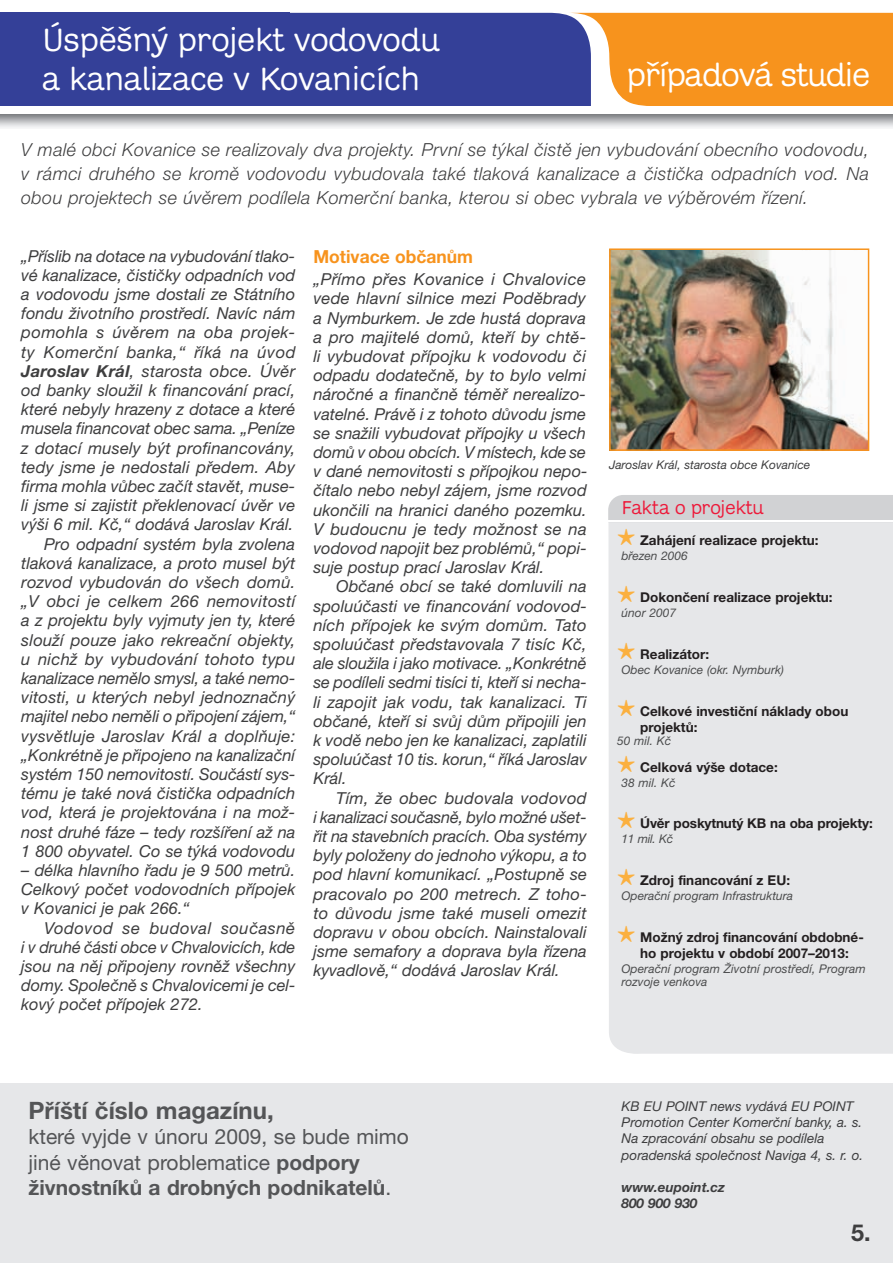
<style>
.page{position:relative;width:893px;height:1263px;background:#fff}
.page>*{position:absolute;margin:0;border:0;box-sizing:border-box;transform-origin:0 0}
.t1{font:33px/39.6px "Adesso CE";color:#fff}
.t2{font:700 24px "Helvetica Neue CE";color:#545557}
.t3{font:700 23.4px "Helvetica Neue CE";color:#3e3e3f}
.t4{font:21px/25.2px "Helvetica Neue CE";color:#545557}
.t5{font:19.05px "Adesso CE";color:#ed1a3a}
.t6{font:italic 300 18px/24px "Helvetica Neue CE";letter-spacing:.02em;color:#3e3e3f;text-align:justify}
.t7{font:700 18px "Helvetica Neue CE";color:#f7931d}
.t8{font:italic 16.5px/19.2px "Helvetica Neue CE";color:#3e3e3f;text-align:justify}
.t9{font:700 13.5px/16.2px "Helvetica Neue CE";color:#231f20}
.t10{font:italic 13.5px/16.2px "Helvetica Neue CE";color:#3e3e3f}
.t11{font:italic 700 13.5px/16.2px "Helvetica Neue CE";color:#3e3e3f}
.t12{font:italic 12px/12.8px "Helvetica Neue CE";color:#4b4c4d}
.t13{font:italic 12px "Helvetica Neue CE";color:#3e3e3f}
.s1{font-family:"Helvetica Neue"}
.s2{font-weight:700}
</style>
<div class="page">
<div style="left:608px;top:523px;width:285px;height:531px;background:#e6e7e9"></div>
<div style="left:0;top:1083px;width:893px;height:180px;background:#e6e7e9"></div>
<div style="left:608px;top:495px;width:285px;height:25px;background:#d1d2d4"></div>
<hr style="left:608px;top:522px;width:285px;height:1px;background:#c0c1c4">
<div style="left:290px;top:13px;width:277px;height:93px;background:#344098"></div>
<div style="left:0;top:13px;width:290px;height:93px;background:#344098"></div>
<svg style="left:567px;top:13px;width:326px;height:93px;background:#eb9433"></svg>
<img style="left:612px;top:251px;width:254px;height:197px">
<div style="left:609px;top:248px;width:260px;height:203px;border:2px solid #f7931d"></div>
<svg style="left:618px;top:529px;width:17px;height:16px"></svg>
<svg style="left:618px;top:586px;width:17px;height:16px"></svg>
<svg style="left:618px;top:642px;width:17px;height:17px"></svg>
<svg style="left:618px;top:699px;width:17px;height:17px"></svg>
<svg style="left:618px;top:755px;width:17px;height:17px"></svg>
<svg style="left:618px;top:812px;width:17px;height:16px"></svg>
<svg style="left:618px;top:869px;width:17px;height:16px"></svg>
<svg style="left:618px;top:925px;width:17px;height:17px"></svg>
<h1 class="t1" style="left:43px;top:20px;width:399px">Úspěšný projekt vodovodu a kanalizace v Kovanicích</h1>
<h1 class="t1" style="left:627px;top:55px;width:245px">případová studie</h1>
<p class="t6" style="left:21px;top:138px;width:849px">V malé obci Kovanice se realizovaly dva projekty. První se t<span class="s1">ý</span>kal čistě jen vybudování obecního vodovodu, v rámci druhého se kromě vodovodu vybudovala také tlaková kanalizace a čistička odpadních vod. Na obou projektech se úvěrem podílela Komerční banka, kterou si obec vybrala ve v<span class="s1">ý</span>běrovém řízení.</p>
<p class="t8" style="left:21px;top:246px;width:276px;text-align:right">„Příslib na dotace na vybudování tlako&shy;vé kanalizace, čističky odpadních vod a vodovodu jsme dostali ze Státního fondu životního prostředí. Navíc nám pomohla s úvěrem na oba projek&shy;ty Komerční banka,“ říká na úvod <span class="s2">Jaroslav Král</span>, starosta obce. Úvěr od banky sloužil k financování prací, které nebyly hrazeny z dotace a které musela financovat obec sama. „Peníze z dotací musely být profinancovány, tedy jsme je nedostali předem. Aby firma mohla vůbec začít stavět, muse&shy;li jsme si zajistit překlenovací úvěr ve výši 6 mil. Kč,“ dodává Jaroslav Král.<br>Pro odpadní systém byla zvolena tlaková kanalizace, a proto musel být rozvod vybudován do všech domů. „V obci je celkem 266 nemovitostí a z projektu byly vyjmuty jen ty, které slouží pouze jako rekreační objekty, u nichž by vybudování tohoto typu kanalizace nemělo smysl, a také nemo&shy;vitosti, u kterých nebyl jednoznačný majitel nebo neměli o připojení zájem,“ vysvětluje Jaroslav Král a doplňuje: „Konkrétně je připojeno na kanalizační systém 150 nemovitostí. Součástí sys&shy;tému je také nová čistička odpadních vod, která je projektována i na mož&shy;nost druhé fáze – tedy rozšíření až na 1 800 obyvatel. Co se týká vodovodu</p>
<p class="t8" style="left:21px;top:860px;width:276px">– délka hlavního řadu je 9 500 metrů.<br>Celkový počet vodovodních přípojek v Kovanici je pak 266.“</p>
<p class="t8" style="left:21px;top:918px;width:276px;text-indent:23px">Vodovod se budoval současně i v druhé části obce v Chvalovicích, kde jsou na něj připojeny rovněž všechny domy. Společně s Chvalovicemi je cel&shy;kový počet přípojek 272.</p>
<p class="t7" style="left:313px;top:246px;width:161px">Motivace občanům</p>
<p class="t8" style="left:313px;top:270px;width:276px">„Přímo přes Kovanice i Chvalovice vede hlavní silnice mezi Poděbrady a Nymburkem. Je zde hustá doprava a pro majitelé domů, kteří by chtě&shy;li vybudovat přípojku k vodovodu či odpadu dodatečně, by to bylo velmi náročné a finančně téměř nerealizo&shy;vatelné. Právě i z tohoto důvodu jsme se snažili vybudovat přípojky u všech domů v obou obcích. V místech, kde se v dané nemovitosti s přípojkou nepo&shy;čítalo nebo nebyl zájem, jsme rozvod ukončili na hranici daného pozemku.<br>V budoucnu je tedy možnost se na vodovod napojit bez problémů,“ popi&shy;suje postup prací Jaroslav Král.</p>
<p class="t8" style="left:313px;top:577px;width:275px;text-indent:23px">Občané obcí se také domluvili na spoluúčasti ve financování vodovod&shy;ních přípojek ke svým domům. Tato spoluúčast představovala 7 tisíc Kč, ale sloužila i jako motivace. „Konkrétně se podíleli sedmi tisíci ti, kteří si necha&shy;li zapojit jak vodu, tak kanalizaci. Ti občané, kteří si svůj dům připojili jen k vodě nebo jen ke kanalizaci, zaplatili spoluúčast 10 tis. korun,“ říká Jaroslav Král.</p>
<p class="t8" style="left:313px;top:788px;width:275px;text-indent:23px">Tím, že obec budovala vodovod i kanalizaci současně, bylo možné ušet&shy;řit na stavebních pracích. Oba systémy byly položeny do jednoho výkopu, a to pod hlavní komunikací. „Postupně se pracovalo po 200 metrech. Z toho&shy;to důvodu jsme také museli omezit dopravu v obou obcích. Nainstalovali jsme semafory a doprava byla řízena kyvadlově,“ dodává Jaroslav Král.</p>
<p class="t13" style="left:609px;top:457px;width:203px">Jaroslav Král, starosta obce Kovanice</p>
<p class="t5" style="left:622px;top:497px;width:143px">Fakta o projektu</p>
<p class="t9" style="left:640px;top:533px;width:180px">Zahájení realizace projektu:</p>
<p class="t12" style="left:621px;top:550px;width:68px">březen 2006</p>
<p class="t9" style="left:640px;top:589px;width:194px">Dokončení realizace projektu:</p>
<p class="t12" style="left:621px;top:606px;width:56px">únor 2007</p>
<p class="t9" style="left:640px;top:646px;width:70px">Realizátor:</p>
<p class="t12" style="left:621px;top:663px;width:164px">Obec Kovanice (okr. Nymburk)</p>
<p class="t9" style="left:640px;top:703px;width:210px">Celkové investiční náklady obou projektů:</p>
<p class="t12" style="left:617px;top:734px;width:56px">50 mil. Kč</p>
<p class="t9" style="left:640px;top:759px;width:139px">Celková výše dotace:</p>
<p class="t12" style="left:621px;top:776px;width:56px">38 mil. Kč</p>
<p class="t9" style="left:640px;top:816px;width:234px">Úvěr poskytnutý KB na oba projekty:</p>
<p class="t12" style="left:621px;top:833px;width:53px">11 mil. Kč</p>
<p class="t9" style="left:640px;top:872px;width:151px">Zdroj financování z EU:</p>
<p class="t12" style="left:621px;top:889px;width:173px">Operační program Infrastruktura</p>
<p class="t9" style="left:640px;top:929px;width:225px">Možný zdroj financování obdobné&shy;ho projektu v období 2007–2013:</p>
<p class="t12" style="left:621px;top:962px;width:246px">Operační program Životní prostředí, Program rozvoje venkova</p>
<h2 class="t2" style="left:29px;top:1097px;width:247px">Příští číslo magazínu,</h2>
<p class="t4" style="left:29px;top:1124px;width:382px">které vyjde v únoru 2009, se bude mimo jiné věnovat problematice <span class="s2">podpory živnostníků a drobných podnikatelů</span>.</p>
<p class="t10" style="left:622px;top:1098px;width:243px">KB EU POINT news vydává EU POINT Promotion Center Komerční banky, a. s.<br>Na zpracování obsahu se podílela poradenská společnost Naviga 4, s. r. o.</p>
<p class="t11" style="left:622px;top:1179px;width:105px">www.eupoint.cz<br>800 900 930</p>
<h3 class="t3" style="left:851px;top:1220px;width:21px">5.</h3>
</div>
